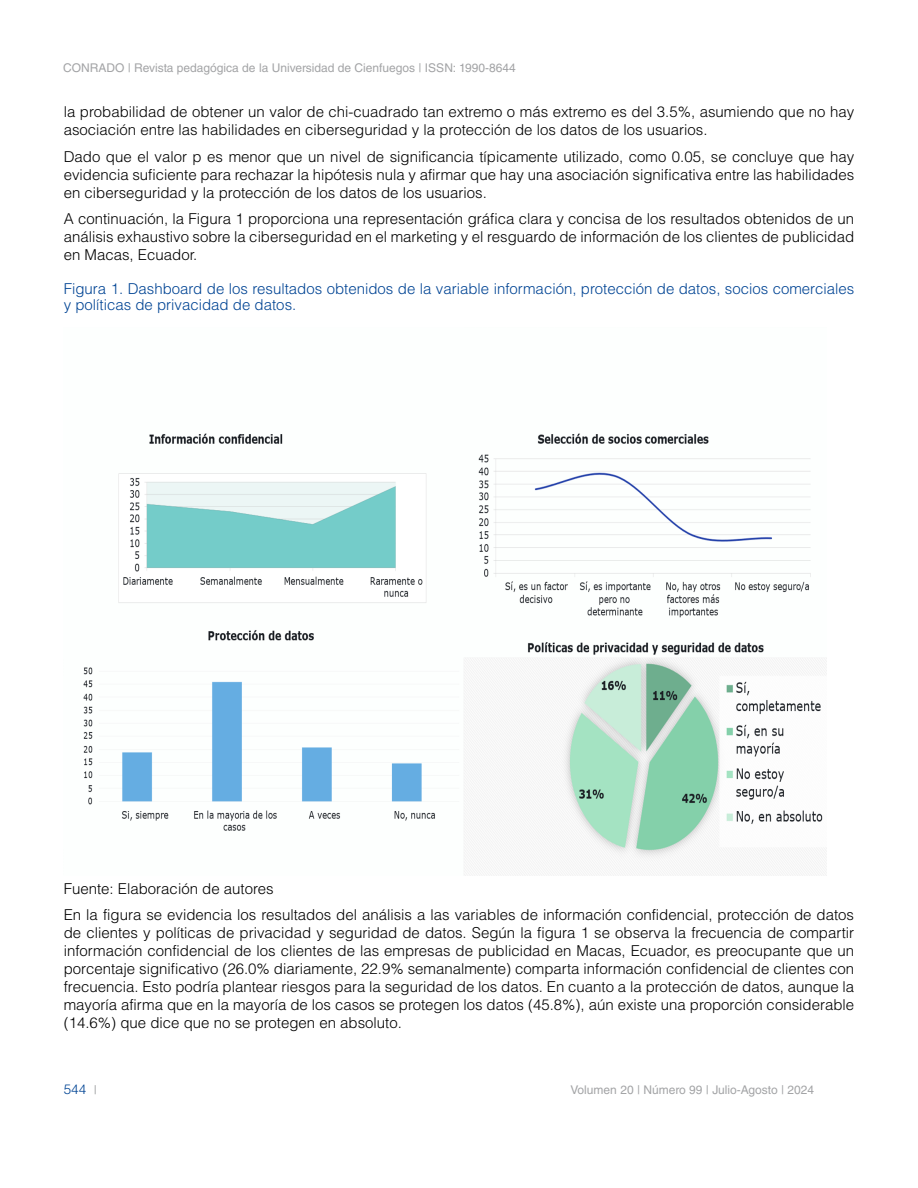
<style>
.page{position:relative;width:918px;height:1188px;background:#fff}
.page>*{position:absolute;margin:0;border:0;box-sizing:border-box;transform-origin:0 0}
.t1{font:300 15px/18px "Helvetica LT Std";color:#000;text-align:justify}
.t2{font:300 15px/16.5px "Helvetica LT Std";color:#004494}
.t3{font:300 13.5px "Helvetica LT Std";color:#004494}
.t4{font:12px "Helvetica LT Std";color:#a3a4a6}
.s1{font-weight:400;font-size:12px;color:#a3a4a6}
</style>
<div class="page">
<img style="left:83px;top:433px;width:743px;height:443px">
<p class="t4" style="left:63px;top:61px;width:454px">CONRADO | Revista pedagógica de la Universidad de Cienfuegos | ISSN: 1990-8644</p>
<p class="t1" style="left:64px;top:103px;width:792px">la probabilidad de obtener un valor de chi-cuadrado tan extremo o más extremo es del 3.5%, asumiendo que no hay asociación entre las habilidades en ciberseguridad y la protección de los datos de los usuarios.</p>
<p class="t1" style="left:64px;top:147px;width:792px">Dado que el valor p es menor que un nivel de significancia típicamente utilizado, como 0.05, se concluye que hay evidencia suficiente para rechazar la hipótesis nula y afirmar que hay una asociación significativa entre las habilidades en ciberseguridad y la protección de los datos de los usuarios.</p>
<p class="t1" style="left:64px;top:210px;width:792px">A continuación, la Figura 1 proporciona una representación gráfica clara y concisa de los resultados obtenidos de un análisis exhaustivo sobre la ciberseguridad en el marketing y el resguardo de información de los clientes de publicidad en Macas, Ecuador.</p>
<p class="t2" style="left:64px;top:280px;width:792px">Figura 1. Dashboard de los resultados obtenidos de la variable información, protección de datos, socios comerciales y políticas de privacidad de datos.</p>
<p class="t1" style="left:64px;top:875px;width:792px;line-height:26.5px">Fuente: Elaboración de autores<br>En la figura se evidencia los resultados del análisis a las variables de información confidencial, protección de datos</p>
<p class="t1" style="left:64px;top:924px;width:792px">de clientes y políticas de privacidad y seguridad de datos. Según la figura 1 se observa la frecuencia de compartir información confidencial de los clientes de las empresas de publicidad en Macas, Ecuador, es preocupante que un porcentaje significativo (26.0% diariamente, 22.9% semanalmente) comparta información confidencial de clientes con frecuencia. Esto podría plantear riesgos para la seguridad de los datos. En cuanto a la protección de datos, aunque la mayoría afirma que en la mayoría de los casos se protegen los datos (45.8%), aún existe una proporción considerable (14.6%) que dice que no se protegen en absoluto.</p>
<p class="t3" style="left:64px;top:1081px;width:35px">544 <span class="s1">|</span></p>
<p class="t4" style="left:571px;top:1083px;width:245px">Volumen 20 | Número 99 | Julio-Agosto | 2024</p>
</div>
